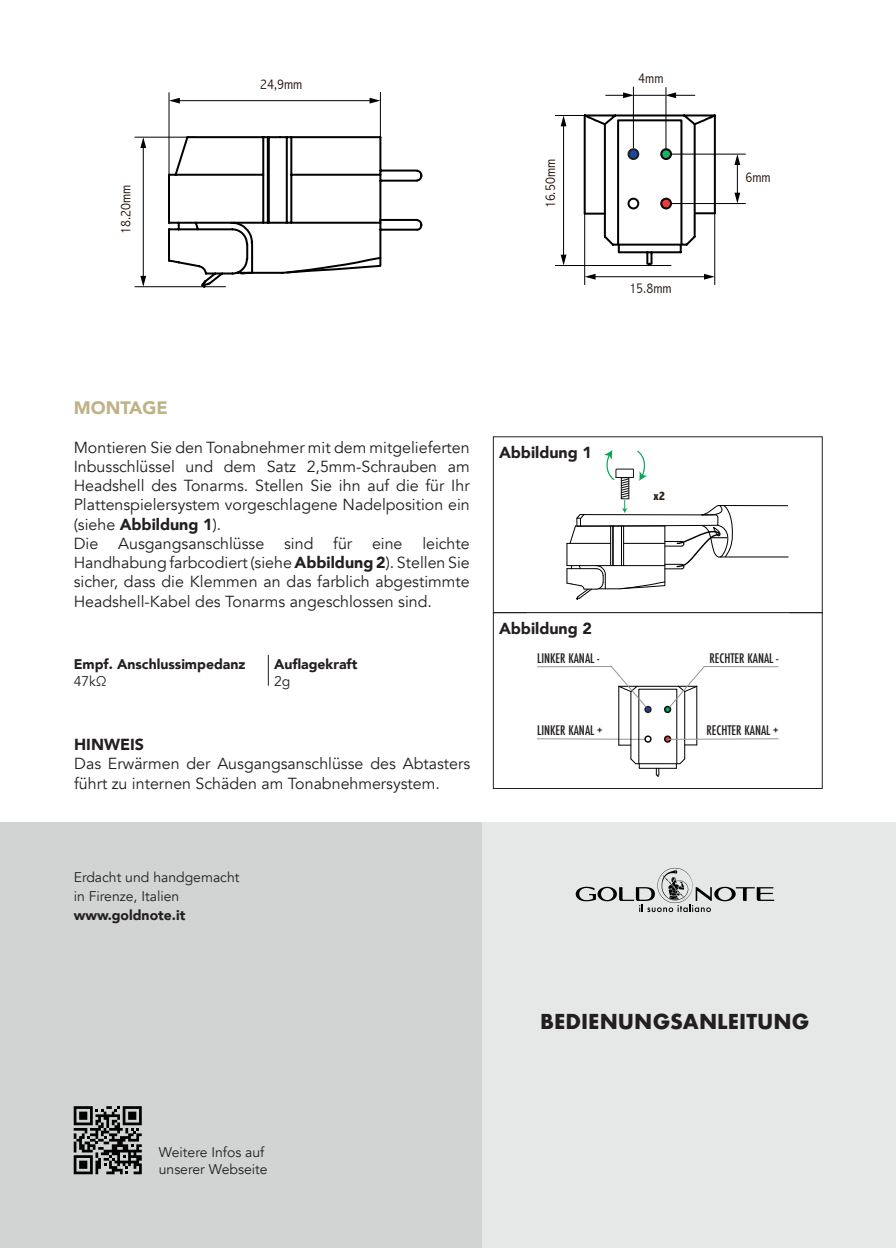
<style>
.page{position:relative;width:896px;height:1248px;background:#fff}
.page>*{position:absolute;margin:0;border:0;box-sizing:border-box;transform-origin:0 0}
.t1{font:700 20px "Futura";color:#231f20}
.t2{font:900 18px "Avenir";color:#beb286}
.t3{font:16px/19.2px "Avenir";color:#231f20;text-align:justify}
.t4{font:900 16px "Avenir";color:#231f20}
.t5{font:300 condensed 14.4px "Abadi";color:#221108;scale:1.05 1}
.t6{font:14px/16.8px "Avenir";color:#231f20}
.t7{font:900 14px "Avenir";color:#231f20}
.t8{font:500 condensed 12.8px "Futura";color:#221e1f}
.t9{font:800 condensed 12.6px "Abadi";color:#2b1c11}
.s1{font-weight:900}
</style>
<div class="page">
<div style="left:0;top:822px;width:896px;height:425px;background:#e5e8e7"></div>
<div style="left:0;top:822px;width:482px;height:425px;background:#d1d4d3"></div>
<svg style="left:576px;top:867px;width:198px;height:45px"></svg>
<hr style="left:720px;top:556px;width:68px;height:1px;background:#000">
<hr style="left:718px;top:505px;width:69px;height:1px;background:#000">
<svg style="left:566px;top:450px;width:169px;height:149px"></svg>
<svg style="left:167px;top:135px;width:256px;height:153px"></svg>
<hr style="left:380px;top:92px;width:1px;height:46px;background:#000001">
<hr style="left:169px;top:93px;width:1px;height:82px;background:#000001">
<hr style="left:178px;top:100px;width:193px;height:1px;background:#000001">
<svg style="left:369px;top:98px;width:11px;height:6px"></svg>
<svg style="left:169px;top:98px;width:11px;height:6px"></svg>
<hr style="left:135px;top:286px;width:90px;height:1px;background:#000001">
<hr style="left:135px;top:137px;width:61px;height:1px;background:#000001">
<hr style="left:143px;top:146px;width:1px;height:132px;background:#000001">
<svg style="left:140px;top:276px;width:6px;height:11px"></svg>
<svg style="left:140px;top:137px;width:6px;height:11px"></svg>
<hr style="left:633px;top:87px;width:1px;height:61px;background:#000001">
<hr style="left:665px;top:87px;width:1px;height:61px;background:#000001">
<svg style="left:606px;top:92px;width:28px;height:6px"></svg>
<svg style="left:665px;top:92px;width:30px;height:6px"></svg>
<hr style="left:634px;top:95px;width:31px;height:1px;background:#000001">
<hr style="left:670px;top:154px;width:75px;height:1px;background:#000001">
<hr style="left:670px;top:203px;width:75px;height:1px;background:#000001">
<hr style="left:737px;top:163px;width:1px;height:32px;background:#000001">
<svg style="left:734px;top:154px;width:6px;height:11px"></svg>
<svg style="left:734px;top:193px;width:6px;height:10px"></svg>
<hr style="left:584px;top:210px;width:1px;height:74px;background:#000001">
<hr style="left:714px;top:208px;width:1px;height:76px;background:#000001">
<hr style="left:593px;top:276px;width:113px;height:1px;background:#000001">
<svg style="left:585px;top:274px;width:10px;height:5px"></svg>
<svg style="left:704px;top:274px;width:11px;height:5px"></svg>
<hr style="left:555px;top:115px;width:32px;height:1px;background:#000001">
<hr style="left:555px;top:265px;width:116px;height:1px;background:#000001">
<hr style="left:563px;top:124px;width:1px;height:132px;background:#000001">
<svg style="left:561px;top:116px;width:5px;height:10px"></svg>
<svg style="left:561px;top:255px;width:5px;height:10px"></svg>
<svg style="left:583px;top:113px;width:134px;height:155px"></svg>
<svg style="left:537px;top:666px;width:242px;height:110px"></svg>
<div style="left:493px;top:612px;width:329px;height:176px;border:1px solid #231f20"></div>
<hr style="left:268px;top:654px;width:1px;height:31px;background:#231f20">
<svg style="left:74px;top:1106px;width:68px;height:68px"></svg>
<p class="t5" style="left:117px;top:234px;width:48px;rotate:-90deg">18.20mm</p>
<p class="t5" style="left:260px;top:76px;width:42px">24,9mm</p>
<p class="t5" style="left:542px;top:208px;width:48px;rotate:-90deg">16.50mm</p>
<p class="t5" style="left:638px;top:70px;width:26px">4mm</p>
<p class="t5" style="left:629px;top:280px;width:42px">15.8mm</p>
<p class="t5" style="left:745px;top:169px;width:26px">6mm</p>
<p class="t2" style="left:74px;top:392px;width:95px">MONTAGE</p>
<p class="t3" style="left:74px;top:438px;width:397px">Montieren Sie den Tonabnehmer mit dem mitgelieferten Inbusschlüssel und dem Satz 2,5mm-Schrauben am Headshell des Tonarms. Stellen Sie ihn auf die für Ihr Plattenspielersystem vorgeschlagene Nadelposition ein (siehe <span class="s1">Abbildung 1</span>).</p>
<p class="t3" style="left:74px;top:534px;width:397px">Die Ausgangsanschlüsse sind für eine leichte Handhabung farbcodiert (siehe <span class="s1">Abbildung 2</span>). Stellen Sie sicher, dass die Klemmen an das farblich abgestimmte Headshell-Kabel des Tonarms angeschlossen sind.</p>
<p class="t7" style="left:74px;top:652px;width:173px">Empf. Anschlussimpedanz</p>
<p class="t6" style="left:74px;top:672px;width:34px">47kΩ</p>
<p class="t7" style="left:274px;top:652px;width:85px">Auflagekraft</p>
<p class="t6" style="left:274px;top:672px;width:18px">2g</p>
<p class="t4" style="left:74px;top:730px;width:71px">HINWEIS</p>
<p class="t3" style="left:74px;top:754px;width:397px">Das Erwärmen der Ausgangsanschlüsse des Abtasters führt zu internen Schäden am Tonabnehmersystem.</p>
<p class="t4" style="left:499px;top:439px;width:95px">Abbildung 1</p>
<p class="t4" style="left:499px;top:615px;width:95px">Abbildung 2</p>
<p class="t8" style="left:537px;top:650px;width:64px">LINKER KANAL -</p>
<p class="t9" style="left:653px;top:488px;width:13px">x2</p>
<p class="t8" style="left:709px;top:650px;width:71px">RECHTER KANAL -</p>
<p class="t8" style="left:537px;top:721px;width:67px">LINKER KANAL +</p>
<p class="t8" style="left:706px;top:721px;width:74px">RECHTER KANAL +</p>
<p class="t6" style="left:74px;top:868px;width:167px">Erdacht und handgemacht</p>
<p class="t6" style="left:74px;top:888px;width:107px">in Firenze, Italien</p>
<p class="t7" style="left:74px;top:903px;width:113px">www.goldnote.it</p>
<p class="t1" style="left:540px;top:1007px;width:271px">BEDIENUNGSANLEITUNG</p>
<p class="t6" style="left:159px;top:1144px;width:110px">Weitere Infos auf unserer Webseite</p>
</div>
